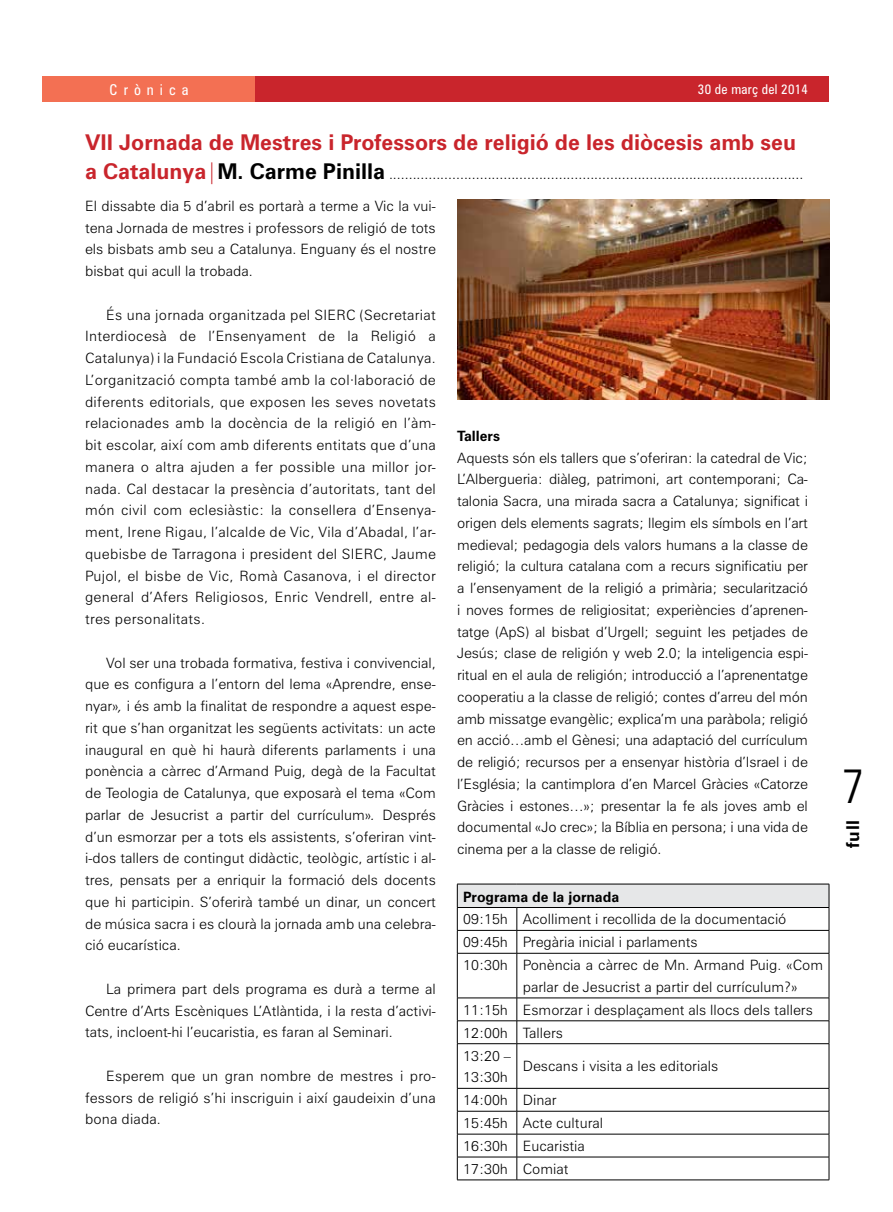
<style>
.page{position:relative;width:893px;height:1212px;background:#fff}
.page>*{position:absolute;margin:0;border:0;box-sizing:border-box;transform-origin:0 0}
.t1{font:300 condensed 48px "Zurich BT";color:#000}
.t2{font:700 21.75px "Zurich BT";color:#c9252c}
.t3{font:700 17.7px "Zurich BT";color:#000}
.t4{font:condensed 15px "Zurich BT";letter-spacing:.4em;color:#fff}
.t5{font:300 14.25px/21.8px "Zurich BT";color:#000;text-align:justify}
.t6{font:700 14.25px "Zurich BT";color:#000}
.t7{font:condensed 13.5px "Zurich BT";letter-spacing:.02em;color:#fff}
.s1{font-weight:700;font-size:21.75px;color:#c9252c}
.s2{font-size:21.75px;color:#c9252c}
.s3{font-weight:700;font-size:21.75px}
.s4{font-style:italic}
</style>
<div class="page">
<div style="left:43px;top:77px;width:786px;height:25px;background:#c9252c"></div>
<div style="left:43px;top:77px;width:212px;height:25px;background:#f37053"></div>
<div style="left:457px;top:884px;width:372px;height:23px;background:#e6e7e8"></div>
<hr style="left:457px;top:884px;width:60px;height:1px;background:#000">
<hr style="left:517px;top:884px;width:312px;height:1px;background:#000">
<hr style="left:457px;top:907px;width:60px;height:1px;background:#000">
<hr style="left:517px;top:907px;width:312px;height:1px;background:#000">
<hr style="left:457px;top:930px;width:60px;height:1px;background:#000">
<svg style="left:457px;top:884px;width:1px;height:69px"></svg>
<hr style="left:517px;top:930px;width:312px;height:1px;background:#000">
<svg style="left:517px;top:908px;width:1px;height:45px"></svg>
<svg style="left:829px;top:884px;width:1px;height:69px"></svg>
<hr style="left:457px;top:953px;width:60px;height:1px;background:#000">
<hr style="left:457px;top:953px;width:1px;height:45px;background:#000">
<hr style="left:517px;top:953px;width:312px;height:1px;background:#000">
<hr style="left:517px;top:953px;width:1px;height:45px;background:#000">
<hr style="left:829px;top:953px;width:1px;height:45px;background:#000">
<hr style="left:457px;top:998px;width:60px;height:1px;background:#000">
<hr style="left:517px;top:998px;width:312px;height:1px;background:#000">
<hr style="left:457px;top:1020px;width:60px;height:1px;background:#000">
<svg style="left:457px;top:998px;width:1px;height:45px"></svg>
<hr style="left:517px;top:1020px;width:312px;height:1px;background:#000">
<svg style="left:517px;top:998px;width:1px;height:45px"></svg>
<svg style="left:829px;top:998px;width:1px;height:45px"></svg>
<hr style="left:457px;top:1043px;width:60px;height:1px;background:#000">
<hr style="left:457px;top:1044px;width:1px;height:44px;background:#000">
<hr style="left:517px;top:1043px;width:312px;height:1px;background:#000">
<hr style="left:517px;top:1044px;width:1px;height:44px;background:#000">
<hr style="left:829px;top:1044px;width:1px;height:44px;background:#000">
<hr style="left:457px;top:1088px;width:60px;height:1px;background:#000">
<hr style="left:517px;top:1088px;width:312px;height:1px;background:#000">
<hr style="left:457px;top:1111px;width:60px;height:1px;background:#000">
<hr style="left:517px;top:1111px;width:312px;height:1px;background:#000">
<hr style="left:457px;top:1134px;width:60px;height:1px;background:#000">
<hr style="left:517px;top:1134px;width:312px;height:1px;background:#000">
<hr style="left:457px;top:1157px;width:60px;height:1px;background:#000">
<svg style="left:457px;top:1088px;width:1px;height:91px"></svg>
<hr style="left:517px;top:1157px;width:312px;height:1px;background:#000">
<svg style="left:517px;top:1088px;width:1px;height:91px"></svg>
<svg style="left:829px;top:1088px;width:1px;height:92px"></svg>
<hr style="left:457px;top:1179px;width:60px;height:1px;background:#000">
<hr style="left:517px;top:1179px;width:312px;height:1px;background:#000">
<img style="left:457px;top:200px;width:372px;height:200px">
<p class="t4" style="left:110px;top:81px;width:80px">Crònica</p>
<p class="t7" style="left:698px;top:81px;width:112px">30 de març del 2014</p>
<h2 class="t2" style="left:85px;top:129px;width:712px">VII Jornada de Mestres i Professors de religió de les diòcesis amb seu</h2>
<p class="t5" style="left:85px;top:162px;width:720px"><span class="s1">a Catalunya</span><span class="s2">|</span><span class="s3">M. Carme Pinilla</span> .........................................................................................................</p>
<p class="t5" style="left:85px;top:195px;width:352px">El dissabte dia 5 d’abril es portarà a terme a Vic la vui&shy;tena Jornada de mestres i professors de religió de tots els bisbats amb seu a Catalunya. Enguany és el nostre bisbat qui acull la trobada.</p>
<p class="t5" style="left:85px;top:303px;width:352px;text-indent:21px">És una jornada organitzada pel SIERC (Secretariat Interdiocesà de l’Ensenyament de la Religió a Catalunya) i la Fundació Escola Cristiana de Catalunya.<br>L’organització compta també amb la col·laboració de diferents editorials, que exposen les seves novetats relacionades amb la docència de la religió en l’àm&shy;bit escolar, així com amb diferents entitats que d’una manera o altra ajuden a fer possible una millor jor&shy;nada. Cal destacar la presència d’autoritats, tant del món civil com eclesiàstic: la consellera d’Ensenya&shy;ment, Irene Rigau, l’alcalde de Vic, Vila d’Abadal, l’ar&shy;quebisbe de Tarragona i president del SIERC, Jaume Pujol, el bisbe de Vic, Romà Casanova, i el director general d’Afers Religiosos, Enric Vendrell, entre al&shy;tres personalitats.</p>
<p class="t5" style="left:85px;top:651px;width:352px;text-indent:21px">Vol ser una trobada formativa, festiva i convivencial, que es configura a l’entorn del lema «Aprendre, ense&shy;nyar»<span class="s4">,</span> i és amb la finalitat de respondre a aquest espe&shy;rit que s’han organitzat les següents activitats: un acte inaugural en què hi haurà diferents parlaments i una ponència a càrrec d’Armand Puig, degà de la Facultat de Teologia de Catalunya, que exposarà el tema «Com parlar de Jesucrist a partir del currículum»<span class="s4">.</span> Després d’un esmorzar per a tots els assistents, s’oferiran vint&shy;i-dos tallers de contingut didàctic, teològic, artístic i al&shy;tres, pensats per a enriquir la formació dels docents que hi participin. S’oferirà també un dinar, un concert de música sacra i es clourà la jornada amb una celebra&shy;ció eucarística.</p>
<p class="t5" style="left:85px;top:978px;width:352px;text-indent:21px">La primera part dels programa es durà a terme al Centre d’Arts Escèniques L’Atlàntida, i la resta d’activi&shy;tats, incloent-hi l’eucaristia, es faran al Seminari.</p>
<p class="t5" style="left:85px;top:1065px;width:352px;text-indent:21px">Esperem que un gran nombre de mestres i pro&shy;fessors de religió s’hi inscriguin i així gaudeixin d’una bona diada.</p>
<p class="t6" style="left:457px;top:427px;width:44px">Tallers</p>
<p class="t5" style="left:457px;top:446px;width:352px">Aquests són els tallers que s’oferiran: la catedral de Vic; L’Albergueria: diàleg, patrimoni, art contemporani; Ca&shy;talonia Sacra, una mirada sacra a Catalunya; significat i origen dels elements sagrats; llegim els símbols en l’art medieval; pedagogia dels valors humans a la classe de religió; la cultura catalana com a recurs significatiu per a l’ensenyament de la religió a primària; secularització i noves formes de religiositat; experiències d’aprenen&shy;tatge (ApS) al bisbat d’Urgell; seguint les petjades de Jesús; clase de religión y web 2.0; la inteligencia espi&shy;ritual en el aula de religión; introducció a l’aprenentatge cooperatiu a la classe de religió; contes d’arreu del món amb missatge evangèlic; explica’m una paràbola; religió en acció…amb el Gènesi; una adaptació del currículum de religió; recursos per a ensenyar història d’Israel i de l’Església; la cantimplora d’en Marcel Gràcies «Catorze Gràcies i estones…»; presentar la fe als joves amb el documental «Jo crec»; la Bíblia en persona; i una vida de cinema per a la classe de religió.</p>
<p class="t6" style="left:463px;top:888px;width:158px">Programa de la jornada</p>
<p class="t5" style="left:463px;top:908px;width:325px">09:15h Acolliment i recollida de la documentació</p>
<p class="t5" style="left:463px;top:931px;width:236px">09:45h Pregària inicial i parlaments</p>
<p class="t5" style="left:463px;top:954px;width:361px">10:30h Ponència a càrrec de Mn. Armand Puig. «Com</p>
<p class="t5" style="left:523px;top:976px;width:276px">parlar de Jesucrist a partir del currículum?»</p>
<p class="t5" style="left:463px;top:999px;width:351px">11:15h Esmorzar i desplaçament als llocs dels tallers</p>
<p class="t5" style="left:463px;top:1021px;width:101px">12:00h Tallers</p>
<p class="t5" style="left:463px;top:1044px;width:49px">13:20 –</p>
<p class="t5" style="left:463px;top:1066px;width:46px">13:30h</p>
<p class="t5" style="left:523px;top:1055px;width:197px">Descans i visita a les editorials</p>
<p class="t5" style="left:463px;top:1088px;width:141px;line-height:23px;text-align:left">14:00h Dinar<br>15:45h Acte cultural<br>16:30h Eucaristia<br>17:30h Comiat</p>
<h1 class="t1" style="left:842px;top:756px;width:24px">7</h1>
<p class="t3" style="left:842px;top:848px;width:30px;rotate:-90deg">full</p>
</div>
